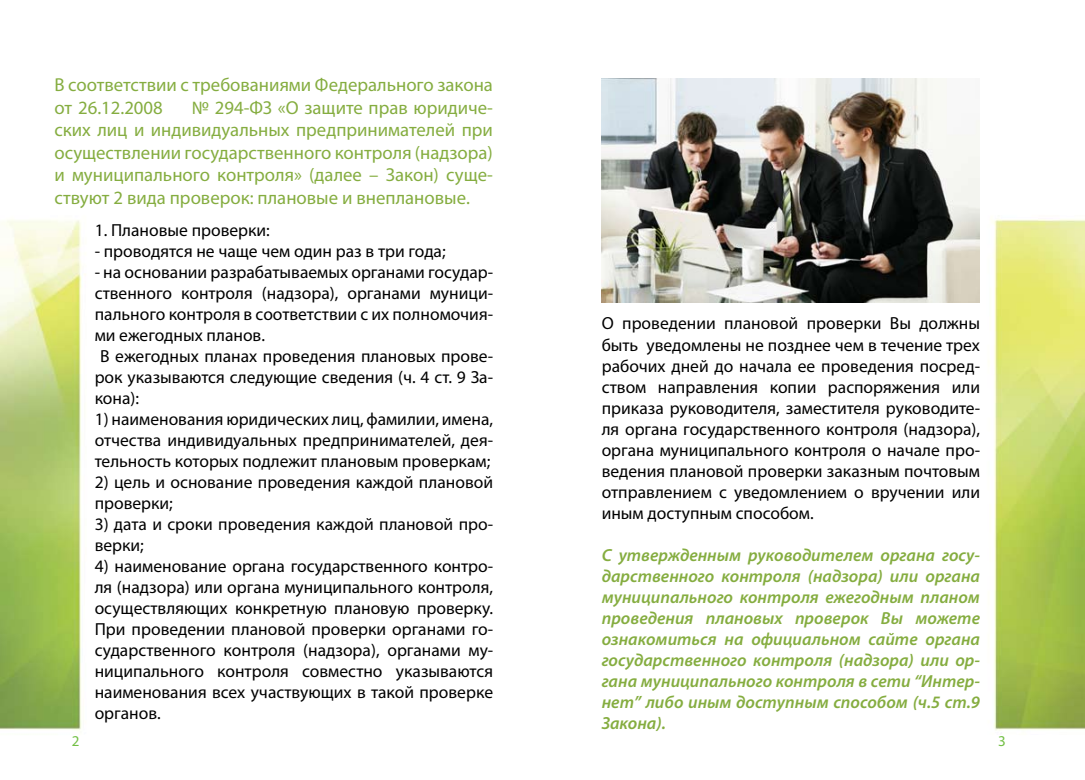
<style>
.page{position:relative;width:1085px;height:780px;background:#fff}
.page>*{position:absolute;margin:0;border:0;box-sizing:border-box;transform-origin:0 0}
.t1{font:18.75px/22.5px "Myriad Pro";color:#85ad40}
.t2{font:17.5px/21px "Myriad Pro";color:#000;text-align:justify}
.t3{font:italic 600 17.5px/21px "Myriad Pro";color:#85ad40;text-align:justify}
.t4{font:15px "Myriad Pro";color:#72bf44}
</style>
<div class="page">
<img style="left:0;top:78px;width:1084px;height:656px">
<div style="left:601px;top:316px;width:378px;height:419px;background:#fff"></div>
<img style="left:601px;top:79px;width:378px;height:224px">
<p class="t1" style="left:54px;top:73px;width:440px">В соответствии с требованиями Федерального закона от 26.12.2008</p>
<p class="t1" style="left:54px;top:96px;width:440px;text-align:justify;text-indent:137px">№ 294-ФЗ «О защите прав юридиче&shy;ских лиц и индивидуальных предпринимателей при осуществлении государственного контроля (надзора) и муниципального контроля» (далее – Закон) суще&shy;ствуют 2 вида проверок: плановые и внеплановые.</p>
<p class="t2" style="left:95px;top:219px;width:177px">1. Плановые проверки:</p>
<p class="t2" style="left:95px;top:240px;width:352px">- проводятся не чаще чем один раз в три года;</p>
<p class="t2" style="left:95px;top:261px;width:400px">- на основании разрабатываемых органами государ-</p>
<p class="t2" style="left:95px;top:282px;width:400px">ственного контроля (надзора), органами муници-</p>
<p class="t2" style="left:95px;top:303px;width:400px">пального контроля в соответствии с их полномочия-</p>
<p class="t2" style="left:95px;top:324px;width:172px">ми ежегодных планов.</p>
<p class="t2" style="left:100px;top:345px;width:394px">В ежегодных планах проведения плановых прове-</p>
<p class="t2" style="left:95px;top:366px;width:400px">рок указываются следующие сведения (ч. 4 ст. 9 За-</p>
<p class="t2" style="left:95px;top:387px;width:46px">кона):</p>
<p class="t2" style="left:95px;top:408px;width:400px">1) наименования юридических лиц, фамилии, имена, отчества индивидуальных предпринимателей, дея&shy;тельность которых подлежит плановым проверкам;</p>
<p class="t2" style="left:95px;top:471px;width:400px">2) цель и основание проведения каждой плановой проверки;</p>
<p class="t2" style="left:95px;top:513px;width:400px">3) дата и сроки проведения каждой плановой про&shy;верки;</p>
<p class="t2" style="left:95px;top:555px;width:400px">4) наименование органа государственного контро&shy;ля (надзора) или органа муниципального контроля, осуществляющих конкретную плановую проверку.<br>При проведении плановой проверки органами го&shy;сударственного контроля (надзора), органами му&shy;ниципального контроля совместно указываются наименования всех участвующих в такой проверке органов.</p>
<p class="t2" style="left:601px;top:313px;width:380px">О проведении плановой проверки Вы должны быть уведомлены не позднее чем в течение трех рабочих дней до начала ее проведения посред&shy;ством направления копии распоряжения или приказа руководителя, заместителя руководите&shy;ля органа государственного контроля (надзора), органа муниципального контроля о начале про&shy;ведения плановой проверки заказным почтовым отправлением с уведомлением о вручении или иным доступным способом.</p>
<p class="t3" style="left:601px;top:543px;width:380px">С утвержденным руководителем органа госу&shy;дарственного контроля (надзора) или органа муниципального контроля ежегодным планом проведения плановых проверок Вы можете ознакомиться на официальном сайте органа государственного контроля (надзора) или ор&shy;гана муниципального контроля в сети “Интер&shy;нет” либо иным доступным способом (ч.5 ст.9<br>Закона).</p>
<p class="t4" style="left:72px;top:731px;width:9px">2</p>
<p class="t4" style="left:997px;top:731px;width:9px">3</p>
</div>
